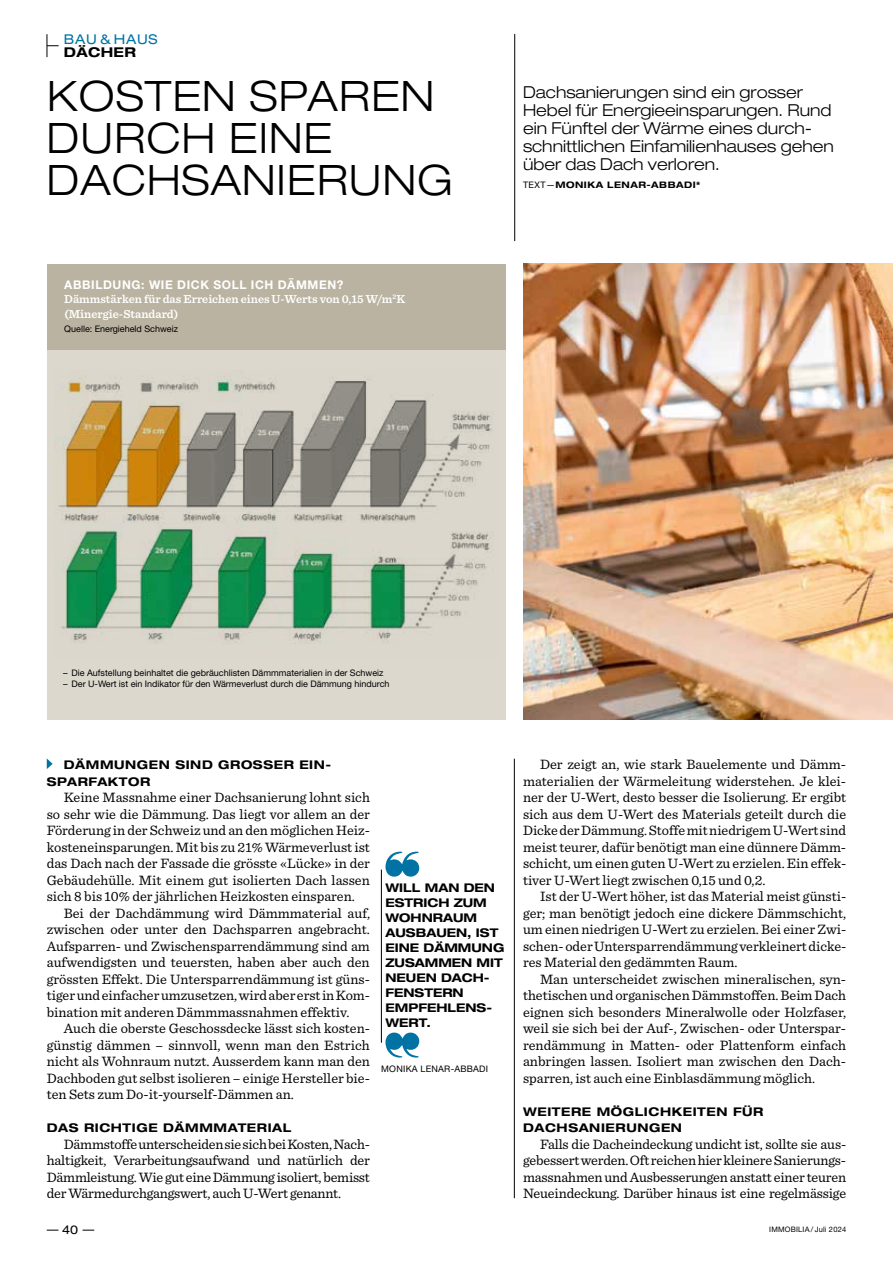
<style>
.page{position:relative;width:893px;height:1263px;background:#fff}
.page>*{position:absolute;margin:0;border:0;box-sizing:border-box;transform-origin:0 0}
.t1{font:300 expanded 42px/42px "Helvetica Neue LT Std";letter-spacing:.025em;color:#000}
.t2{font:300 expanded 16.5px/18px "Helvetica Neue LT Std";color:#000}
.t3{font:14.25px/16.5px "Sentinel";color:#000;text-align:justify}
.t4{font:expanded 13.5px "Helvetica Neue LT Std";letter-spacing:.05em;color:#0073a4}
.t5{font:700 expanded 13.5px "Helvetica Neue LT Std";letter-spacing:.025em;color:#000}
.t6{font:700 expanded 12px/15px "Helvetica Neue LT Std";color:#000}
.t7{font:700 expanded 12px/16.5px "Helvetica Neue LT Std";letter-spacing:.05em;color:#000}
.t8{font:600 12px/15px "Sentinel";color:#fff}
.t9{font:700 12px "Helvetica Neue LT Std";letter-spacing:.05em;color:#fff}
.t10{font:expanded 12px "Helvetica Neue LT Std";color:#000}
.t11{font:9px "Helvetica Neue LT Std";color:#000}
.t12{font:700 expanded 9px "Helvetica Neue LT Std";letter-spacing:.05em;color:#000}
.t13{font:9px "Helvetica Neue LT Std";letter-spacing:.025em;color:#000}
.t14{font:7.5px "Helvetica Neue LT Std";letter-spacing:.025em;color:#000}
.s1{font-weight:400;font-stretch:normal}
</style>
<div class="page">
<svg style="left:47px;top:758px;width:6px;height:11px"></svg>
<hr style="left:514px;top:759px;width:1px;height:439px;background:#000">
<hr style="left:514px;top:34px;width:1px;height:207px;background:#000">
<svg style="left:47px;top:34px;width:12px;height:23px"></svg>
<img style="left:523px;top:264px;width:370px;height:456px">
<div style="left:47px;top:307px;width:459px;height:413px;background:#dcd8cd"></div>
<div style="left:47px;top:264px;width:459px;height:85px;background:#bab3a1"></div>
<img style="left:56px;top:376px;width:436px;height:268px">
<svg style="left:385px;top:852px;width:34px;height:25px"></svg>
<svg style="left:385px;top:1032px;width:34px;height:25px"></svg>
<hr style="left:381px;top:870px;width:1px;height:173px;background:#000">
<p class="t4" style="left:64px;top:31px;width:95px">BAU &amp; HAUS</p>
<p class="t5" style="left:64px;top:44px;width:73px">DÄCHER</p>
<h1 class="t1" style="left:47px;top:74px;width:408px">KOSTEN SPAREN<br>DURCH EINE<br>DACHSANIERUNG</h1>
<p class="t2" style="left:523px;top:83px;width:312px">Dachsanierungen sind ein grosser Hebel für Energieeinsparungen. Rund ein Fünftel der Wärme eines durch&shy;schnittlichen Einfamilienhauses gehen über das Dach verloren.</p>
<p class="t12" style="left:523px;top:180px;width:179px"><span class="s1">TEXT—</span>MONIKA LENAR-ABBADI*</p>
<p class="t9" style="left:64px;top:277px;width:281px">ABBILDUNG: WIE DICK SOLL ICH DÄMMEN?</p>
<p class="t8" style="left:64px;top:291px;width:342px">Dämmstärken für das Erreichen eines U-Werts von 0,15 W/m<sup>2</sup>K (Minergie-Standard)</p>
<p class="t11" style="left:64px;top:324px;width:115px">Quelle: Energieheld Schweiz</p>
<p class="t11" style="left:63px;top:667px;width:322px">– Die Aufstellung beinhaltet die gebräuchlisten Dämmmaterialien in der Schweiz</p>
<p class="t11" style="left:63px;top:678px;width:328px">– Der U-Wert ist ein Indikator für den Wärmeverlust durch die Dämmung hindurch</p>
<p class="t7" style="left:47px;top:756px;width:286px;text-indent:17px">DÄMMUNGEN SIND GROSSER EIN-<br>SPARFAKTOR</p>
<p class="t3" style="left:47px;top:788px;width:325px;text-indent:17px">Keine Massnahme einer Dachsanierung lohnt sich so sehr wie die Dämmung. Das liegt vor allem an der Förderung in der Schweiz und an den möglichen Heiz&shy;kosteneinsparungen. Mit bis zu 21% Wärmeverlust ist das Dach nach der Fassade die grösste «Lücke» in der Gebäudehülle. Mit einem gut isolierten Dach lassen sich 8 bis 10% der jährlichen Heizkosten einsparen.</p>
<p class="t3" style="left:47px;top:904px;width:325px;text-indent:17px">Bei der Dachdämmung wird Dämmmaterial auf, zwischen oder unter den Dachsparren angebracht.<br>Aufsparren- und Zwischensparrendämmung sind am aufwendigsten und teuersten, haben aber auch den grössten Effekt. Die Untersparrendämmung ist güns&shy;tiger und einfacher umzusetzen, wird aber erst in Kom&shy;bination mit anderen Dämmmassnahmen effektiv.</p>
<p class="t3" style="left:47px;top:1019px;width:325px;text-indent:17px">Auch die oberste Geschossdecke lässt sich kosten&shy;günstig dämmen – sinnvoll, wenn man den Estrich nicht als Wohnraum nutzt. Ausserdem kann man den Dachboden gut selbst isolieren – einige Hersteller bie&shy;ten Sets zum Do-it-yourself-Dämmen an.</p>
<p class="t7" style="left:47px;top:1119px;width:246px">DAS RICHTIGE DÄMMMATERIAL</p>
<p class="t3" style="left:47px;top:1135px;width:325px;text-indent:17px">Dämmstoffe unterscheiden sie sich bei Kosten, Nach&shy;haltigkeit, Verarbeitungsaufwand und natürlich der Dämmleistung. Wie gut eine Dämmung isoliert, bemisst der Wärmedurchgangswert, auch U-Wert genannt.</p>
<p class="t6" style="left:385px;top:879px;width:120px">WILL MAN DEN<br>ESTRICH ZUM<br>WOHNRAUM<br>AUSBAUEN, IST<br>EINE DÄMMUNG<br>ZUSAMMEN MIT<br>NEUEN DACH-<br>FENSTERN<br>EMPFEHLENS-<br>WERT.</p>
<p class="t13" style="left:381px;top:1064px;width:108px">MONIKA LENAR-ABBADI</p>
<p class="t3" style="left:523px;top:755px;width:325px;text-indent:17px">Der zeigt an, wie stark Bauelemente und Dämm&shy;materialien der Wärmeleitung widerstehen. Je klei&shy;ner der U-Wert, desto besser die Isolierung. Er ergibt sich aus dem U-Wert des Materials geteilt durch die Dicke der Dämmung. Stoffe mit niedrigem U-Wert sind meist teurer, dafür benötigt man eine dünnere Dämm&shy;schicht, um einen guten U-Wert zu erzielen. Ein effek&shy;tiver U-Wert liegt zwischen 0,15 und 0,2.</p>
<p class="t3" style="left:523px;top:887px;width:325px;text-indent:17px">Ist der U-Wert höher, ist das Material meist günsti&shy;ger; man benötigt jedoch eine dickere Dämmschicht, um einen niedrigen U-Wert zu erzielen. Bei einer Zwi&shy;schen- oder Untersparrendämmung verkleinert dicke&shy;res Material den gedämmten Raum.</p>
<p class="t3" style="left:523px;top:970px;width:325px;text-indent:17px">Man unterscheidet zwischen mineralischen, syn&shy;thetischen und organischen Dämmstoffen. Beim Dach eignen sich besonders Mineralwolle oder Holzfaser, weil sie sich bei der Auf-, Zwischen- oder Unterspar&shy;rendämmung in Matten- oder Plattenform einfach anbringen lassen. Isoliert man zwischen den Dach&shy;sparren, ist auch eine Einblasdämmung möglich.</p>
<p class="t7" style="left:523px;top:1103px;width:242px">WEITERE MÖGLICHKEITEN FÜR<br>DACHSANIERUNGEN</p>
<p class="t3" style="left:523px;top:1135px;width:325px;text-indent:17px">Falls die Dacheindeckung undicht ist, sollte sie aus&shy;gebessert werden. Oft reichen hier kleinere Sanierungs&shy;massnahmen und Ausbesserungen anstatt einer teuren Neueindeckung. Darüber hinaus ist eine regelmässige</p>
<p class="t10" style="left:62px;top:1222px;width:18px">40</p>
<p class="t14" style="left:769px;top:1225px;width:78px">IMMOBILIA / Juli 2024</p>
</div>
